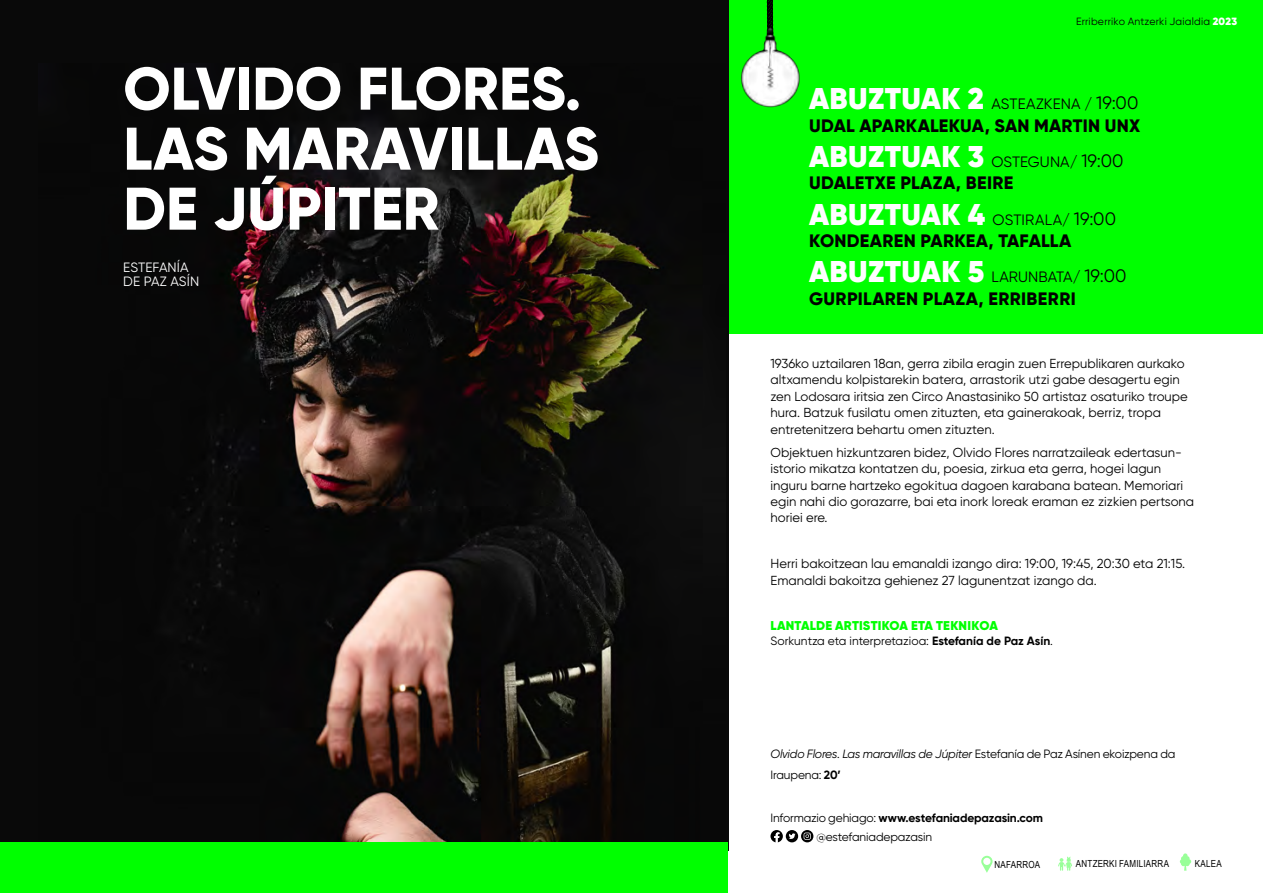
<style>
.page{position:relative;width:1263px;height:893px;background:#fff}
.page>*{position:absolute;margin:0;border:0;box-sizing:border-box;transform-origin:0 0}
.t1{font:800 60px/60px "Gilroy";color:#fff}
.t2{font:900 30px "Gilroy";letter-spacing:.01em;color:#fff}
.t3{font:800 18px "Gilroy";letter-spacing:.015em;color:#000}
.t4{font:15px "Gilroy";letter-spacing:.005em;color:#000}
.t5{font:13.5px/13.5px "Gilroy";letter-spacing:.005em;color:#fff}
.t6{font:13.05px/16.5px "Gilroy";color:#000}
.t7{font:900 12.75px "Gilroy";letter-spacing:.015em;color:#0f0}
.t8{font:12px/21.5px "Gilroy";letter-spacing:-.01em;color:#000}
.t9{font:10.5px "Gilroy";letter-spacing:.02em;color:#000}
.t10{font:9.75px "Arial Narrow";letter-spacing:.025em;color:#000}
.s1{font-weight:900;color:#fff}
.s2{font-weight:900;font-size:30px;color:#fff}
.s3{font-size:18px}
.s4{font-weight:400;font-size:15px;color:#000}
.s5{font-weight:400;font-size:18px;color:#000}
.s6{font-weight:700}
.s7{font-style:italic}
</style>
<div class="page">
<div style="left:728px;top:0;width:535px;height:333px;background:#0f0"></div>
<div style="left:0;top:0;width:728px;height:850px;background:#090909"></div>
<img style="left:39px;top:121px;width:686px;height:722px">
<div style="left:0;top:843px;width:728px;height:50px;background:#0f0"></div>
<svg style="left:770px;top:830px;width:13px;height:12px"></svg>
<div style="left:786px;top:830px;width:12px;height:12px;background:#000;border-radius:50%"></div>
<svg style="left:789px;top:833px;width:6px;height:6px"></svg>
<svg style="left:801px;top:830px;width:12px;height:12px"></svg>
<svg style="left:804px;top:833px;width:7px;height:7px"></svg>
<svg style="left:767px;top:0;width:6px;height:26px"></svg>
<img style="left:741px;top:26px;width:59px;height:82px">
<svg style="left:1180px;top:853px;width:11px;height:18px"></svg>
<svg style="left:981px;top:856px;width:11px;height:17px"></svg>
<svg style="left:1058px;top:856px;width:14px;height:15px"></svg>
<h1 class="t1" style="left:123px;top:58px;width:477px">OLVIDO FLORES.<br>LAS MARAVILLAS<br>DE JÚPITER</h1>
<p class="t5" style="left:123px;top:261px;width:77px">ESTEFANÍA<br>DE PAZ ASÍN</p>
<p class="t9" style="left:1076px;top:15px;width:163px">Erriberriko Antzerki Jaialdia <span class="s1">2023</span></p>
<p class="t4" style="left:809px;top:95px;width:331px"><span class="s2">ABUZTUAK 2</span> ASTEAZKENA / <span class="s3">19:00</span></p>
<h3 class="t3" style="left:809px;top:114px;width:333px">UDAL APARKALEKUA, SAN MARTIN UNX</h3>
<h2 class="t2" style="left:809px;top:137px;width:316px">ABUZTUAK 3 <span class="s4">OSTEGUNA/</span> <span class="s5">19:00</span></h2>
<h3 class="t3" style="left:809px;top:172px;width:206px">UDALETXE PLAZA, BEIRE</h3>
<h2 class="t2" style="left:809px;top:195px;width:308px">ABUZTUAK 4 <span class="s4">OSTIRALA/</span> <span class="s5">19:00</span></h2>
<h3 class="t3" style="left:809px;top:229px;width:264px">KONDEAREN PARKEA, TAFALLA</h3>
<p class="t4" style="left:809px;top:268px;width:319px"><span class="s2">ABUZTUAK 5</span> LARUNBATA/ <span class="s3">19:00</span></p>
<h3 class="t3" style="left:809px;top:287px;width:268px">GURPILAREN PLAZA, ERRIBERRI</h3>
<p class="t6" style="left:770px;top:355px;width:419px">1936ko uztailaren 18an, gerra zibila eragin zuen Errepublikaren aurkako altxamendu kolpistarekin batera, arrastorik utzi gabe desagertu egin zen Lodosara iritsia zen Circo Anastasiniko 50 artistaz osaturiko troupe hura. Batzuk fusilatu omen zituzten, eta gainerakoak, berriz, tropa entretenitzera behartu omen zituzten.</p>
<p class="t6" style="left:770px;top:444px;width:425px">Objektuen hizkuntzaren bidez, Olvido Flores narratzaileak edertasun&shy;istorio mikatza kontatzen du, poesia, zirkua eta gerra, hogei lagun inguru barne hartzeko egokitua dagoen karabana batean. Memoriari egin nahi dio gorazarre, bai eta inork loreak eraman ez zizkien pertsona horiei ere.</p>
<p class="t6" style="left:770px;top:555px;width:416px">Herri bakoitzean lau emanaldi izango dira: 19:00, 19:45, 20:30 eta 21:15.<br>Emanaldi bakoitza gehienez 27 lagunentzat izango da.</p>
<p class="t7" style="left:770px;top:617px;width:229px">LANTALDE ARTISTIKOA ETA TEKNIKOA</p>
<p class="t8" style="left:770px;top:630px;width:284px">Sorkuntza eta interpretazioa: <span class="s6">Estefanía de Paz Asín</span>.</p>
<p class="t8" style="left:770px;top:742px;width:406px"><span class="s7">Olvido Flores. Las maravillas de Júpiter</span> Estefanía de Paz Asínen ekoizpena da<br>Iraupena: <span class="s6">20’</span></p>
<p class="t8" style="left:816px;top:808px;width:228px;line-height:19.2px;text-indent:-46px">Informazio gehiago: <span class="s6">www.estefaniadepazasin.com </span>@estefaniadepazasin</p>
<p class="t10" style="left:994px;top:857px;width:47px">NAFARROA</p>
<p class="t10" style="left:1076px;top:857px;width:95px">ANTZERKI FAMILIARRA</p>
<p class="t10" style="left:1195px;top:856px;width:29px">KALEA</p>
</div>
